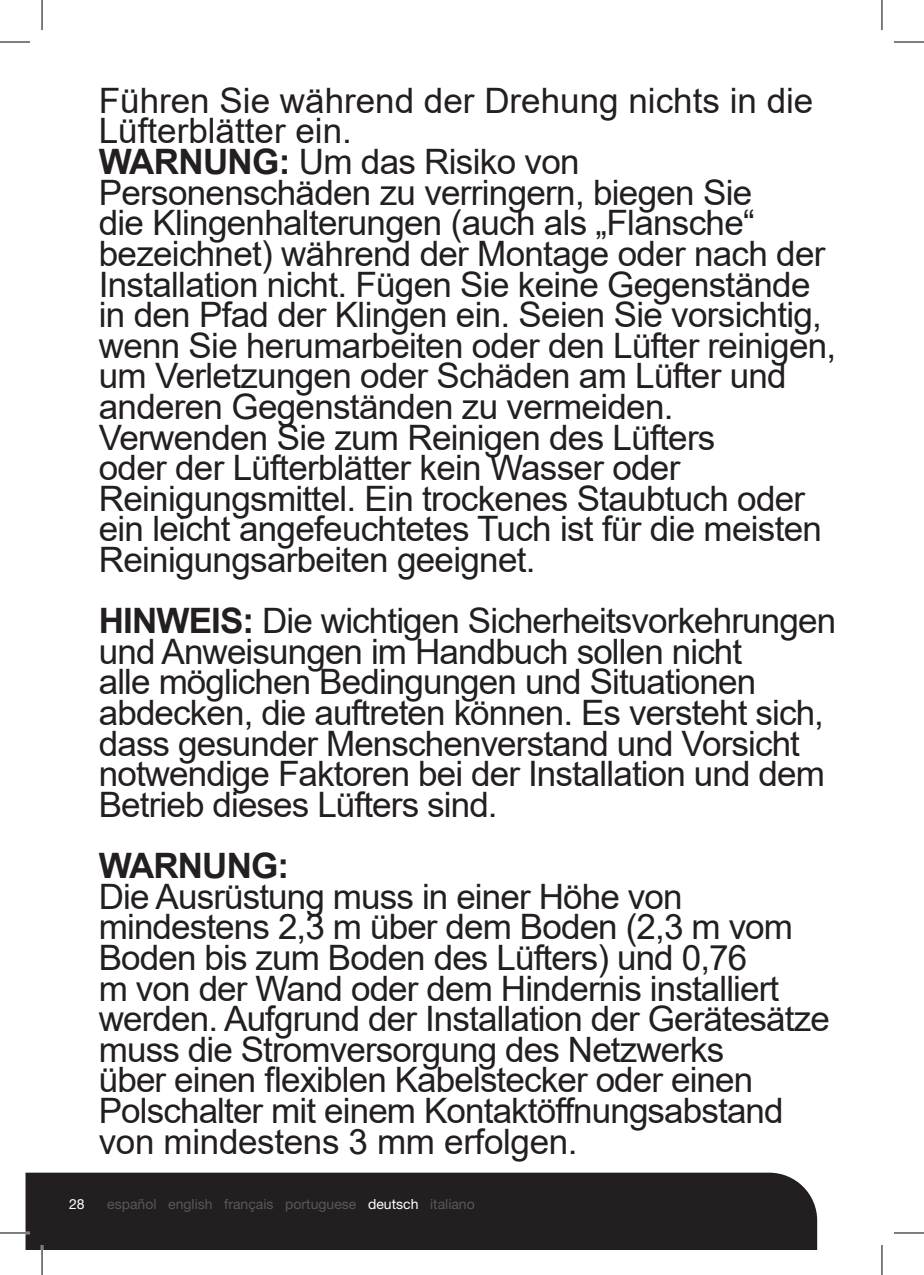
<style>
.page{position:relative;width:924px;height:1275px;background:#fff}
.page>*{position:absolute;margin:0;border:0;box-sizing:border-box;transform-origin:0 0}
.importante{font:35px/30.6px "Arial";letter-spacing:-.02em;color:#231f20}
.importante-2{font:35px/30.6px "Arial";color:#231f20}
.importante-3{font:700 35px "Arial";letter-spacing:-.025em;color:#231f20}
.t1{font:14px "Helvetica Neue LT Std";color:#57585a}
.t2{font:14px "Helvetica Neue LT Std";color:#fff}
.s1{font-weight:700}
.s2{color:#fff}
</style>
<div class="page">
<div style="left:25px;top:1172px;width:791px;height:78px;background:#231f20"></div>
<hr style="left:0;top:1231px;width:30px;height:3px;background:#fff">
<hr style="left:41px;top:1245px;width:2px;height:30px;background:#fff">
<hr style="left:0;top:42px;width:30px;height:1px;background:#000">
<hr style="left:893px;top:42px;width:30px;height:1px;background:#000">
<hr style="left:0;top:1232px;width:30px;height:1px;background:#000">
<hr style="left:893px;top:1232px;width:30px;height:1px;background:#000">
<hr style="left:42px;top:0;width:1px;height:30px;background:#000">
<hr style="left:42px;top:1245px;width:1px;height:30px;background:#000">
<hr style="left:881px;top:0;width:1px;height:30px;background:#000">
<hr style="left:881px;top:1245px;width:1px;height:30px;background:#000">
<p class="importante-2" style="left:99px;top:85px;width:715px">Führen Sie während der Drehung nichts in die<br>Lüfterblätter ein.</p>
<p class="importante" style="left:99px;top:146px;width:738px"><span class="s1">WARNUNG:</span> Um das Risiko von Personenschäden zu verringern, biegen Sie<br>die Klingenhalterungen (auch als „Flansche“ bezeichnet) während der Montage oder nach der Installation nicht. Fügen Sie keine Gegenstände in den Pfad der Klingen ein. Seien Sie vorsichtig, wenn Sie herumarbeiten oder den Lüfter reinigen, um Verletzungen oder Schäden am Lüfter und anderen Gegenständen zu vermeiden.</p>
<p class="importante" style="left:99px;top:422px;width:724px">Verwenden Sie zum Reinigen des Lüfters<br>oder der Lüfterblätter kein Wasser oder Reinigungsmittel. Ein trockenes Staubtuch oder ein leicht angefeuchtetes Tuch ist für die meisten Reinigungsarbeiten geeignet.</p>
<p class="importante" style="left:99px;top:605px;width:738px"><span class="s1">HINWEIS:</span> Die wichtigen Sicherheitsvorkehrungen und Anweisungen im Handbuch sollen nicht<br>alle möglichen Bedingungen und Situationen abdecken, die auftreten können. Es versteht sich, dass gesunder Menschenverstand und Vorsicht notwendige Faktoren bei der Installation und dem Betrieb dieses Lüfters sind.</p>
<p class="importante-3" style="left:99px;top:841px;width:192px">WARNUNG:</p>
<p class="importante" style="left:99px;top:881px;width:732px">Die Ausrüstung muss in einer Höhe von mindestens 2,3 m über dem Boden (2,3 m vom Boden bis zum Boden des Lüfters) und 0,76<br>m von der Wand oder dem Hindernis installiert werden. Aufgrund der Installation der Gerätesätze muss die Stromversorgung des Netzwerks<br>über einen flexiblen Kabelstecker oder einen Polschalter mit einem Kontaktöffnungsabstand von mindestens 3 mm erfolgen.</p>
<p class="t2" style="left:69px;top:1195px;width:17px">28</p>
<p class="t1" style="left:107px;top:1195px;width:369px">español english français portuguese <span class="s2">deutsch</span> italiano</p>
</div>
